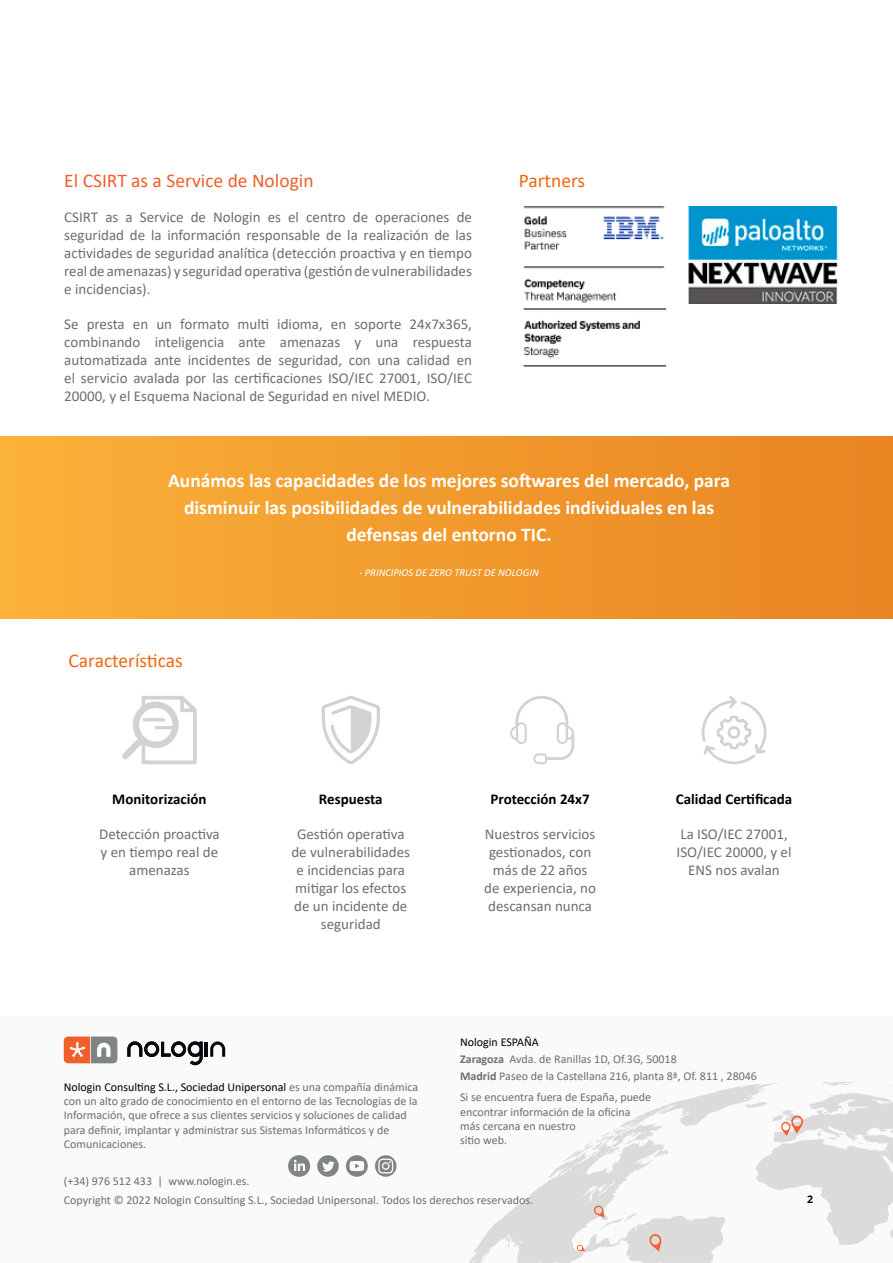
<style>
.page{position:relative;width:893px;height:1263px;background:#fff}
.page>*{position:absolute;margin:0;border:0;box-sizing:border-box;transform-origin:0 0}
.t1{font:700 19.5px/27px "Calibri";color:#fff;text-align:center}
.t2{font:19.5px "Calibri";color:#f15f2a}
.t3{font:19.5px "Calibri";color:#f2660f}
.t4{font:15px/18px "Calibri";color:#6d6e71;text-align:center}
.t5{font:700 15px "Calibri";color:#000}
.t6{font:12px/14.4px "Calibri";color:#6d6e71}
.t7{font:italic 10.5px "Calibri";color:#fff}
.t8{font:700 10.5px "Open Sans";color:#000}
.s1{color:#000}
.s2{font-weight:700}
</style>
<div class="page">
<div style="left:0;top:1016px;width:893px;height:247px;background:#fafafb"></div>
<svg style="left:64px;top:1036px;width:53px;height:27px"></svg>
<svg style="left:127px;top:1041px;width:76px;height:24px"></svg>
<hr style="left:205px;top:1042px;width:3px;height:15px;background:#0b050c">
<svg style="left:210px;top:1041px;width:15px;height:16px"></svg>
<svg style="left:317px;top:1155px;width:22px;height:22px"></svg>
<svg style="left:346px;top:1155px;width:22px;height:22px"></svg>
<svg style="left:288px;top:1155px;width:22px;height:22px"></svg>
<svg style="left:375px;top:1155px;width:22px;height:22px"></svg>
<svg style="left:470px;top:1093px;width:423px;height:170px"></svg>
<img style="left:523px;top:206px;width:144px;height:161px">
<img style="left:688px;top:206px;width:149px;height:98px">
<svg style="left:322px;top:696px;width:58px;height:68px"></svg>
<div style="left:0;top:436px;width:893px;height:183px;background:linear-gradient(to right,#fab13a,#e98321)"></div>
<svg style="left:510px;top:696px;width:64px;height:68px"></svg>
<svg style="left:702px;top:696px;width:65px;height:68px"></svg>
<svg style="left:122px;top:696px;width:75px;height:68px"></svg>
<h1 class="t2" style="left:64px;top:167px;width:251px">El CSIRT as a Service de Nologin</h1>
<p class="t4" style="left:64px;top:207px;width:409px;text-align:justify">CSIRT as a Service de Nologin es el centro de operaciones de seguridad de la información responsable de la realización de las actividades de seguridad analítica (detección proactiva y en tiempo real de amenazas) y seguridad operativa (gestión de vulnerabilidades e incidencias).</p>
<p class="t4" style="left:64px;top:314px;width:409px;text-align:justify">Se presta en un formato multi idioma, en soporte 24x7x365, combinando inteligencia ante amenazas y una respuesta automatizada ante incidentes de seguridad, con una calidad en el servicio avalada por las certificaciones ISO/IEC 27001, ISO/IEC 20000, y el Esquema Nacional de Seguridad en nivel MEDIO.</p>
<h1 class="t3" style="left:519px;top:167px;width:68px">Partners</h1>
<h1 class="t1" style="left:168px;top:466px;width:563px">Aunámos las capacidades de los mejores softwares del mercado, para disminuir las posibilidades de vulnerabilidades individuales en las defensas del entorno TIC.</h1>
<p class="t7" style="left:359px;top:565px;width:181px">- PRINCIPIOS DE ZERO TRUST DE NOLOGIN</p>
<h1 class="t3" style="left:69px;top:647px;width:116px">Características</h1>
<p class="t5" style="left:112px;top:789px;width:96px">Monitorización</p>
<p class="t4" style="left:99px;top:825px;width:122px">Detección proactiva y en tiempo real de amenazas</p>
<p class="t5" style="left:319px;top:789px;width:65px">Respuesta</p>
<p class="t4" style="left:291px;top:825px;width:120px">Gestión operativa de vulnerabilidades e incidencias para mitigar los efectos de un incidente de seguridad</p>
<p class="t5" style="left:490px;top:789px;width:101px">Protección 24x7</p>
<p class="t4" style="left:484px;top:825px;width:113px">Nuestros servicios gestionados, con más de 22 años de experiencia, no descansan nunca</p>
<p class="t5" style="left:676px;top:789px;width:118px">Calidad Certificada</p>
<p class="t4" style="left:677px;top:825px;width:116px">La ISO/IEC 27001,<br>ISO/IEC 20000, y el<br>ENS nos avalan</p>
<p class="t6" style="left:460px;top:1033px;width:298px;line-height:17.1px"><span class="s1">Nologin ESPAÑA<br></span><span class="s2">Zaragoza</span> Avda. de Ranillas 1D, Of.3G, 50018<br><span class="s2">Madrid</span> Paseo de la Castellana 216, planta 8ª, Of. 811 , 28046</p>
<p class="t6" style="left:460px;top:1090px;width:193px">Si se encuentra fuera de España, puede encontrar información de la oficina más cercana en nuestro<br>sitio web.</p>
<p class="t6" style="left:64px;top:1079px;width:356px"><span class="s1">Nologin Consulting S.L., Sociedad Unipersonal</span> es una compañía dinámica con un alto grado de conocimiento en el entorno de las Tecnologías de la Información, que ofrece a sus clientes servicios y soluciones de calidad para definir, implantar y administrar sus Sistemas Informáticos y de Comunicaciones.</p>
<p class="t6" style="left:64px;top:1171px;width:471px;line-height:19.2px">(+34) 976 512 433 | www.nologin.es.<br>Copyright © 2022 Nologin Consulting S.L., Sociedad Unipersonal. Todos los derechos reservados.</p>
<p class="t8" style="left:807px;top:1192px;width:7px">2</p>
</div>
